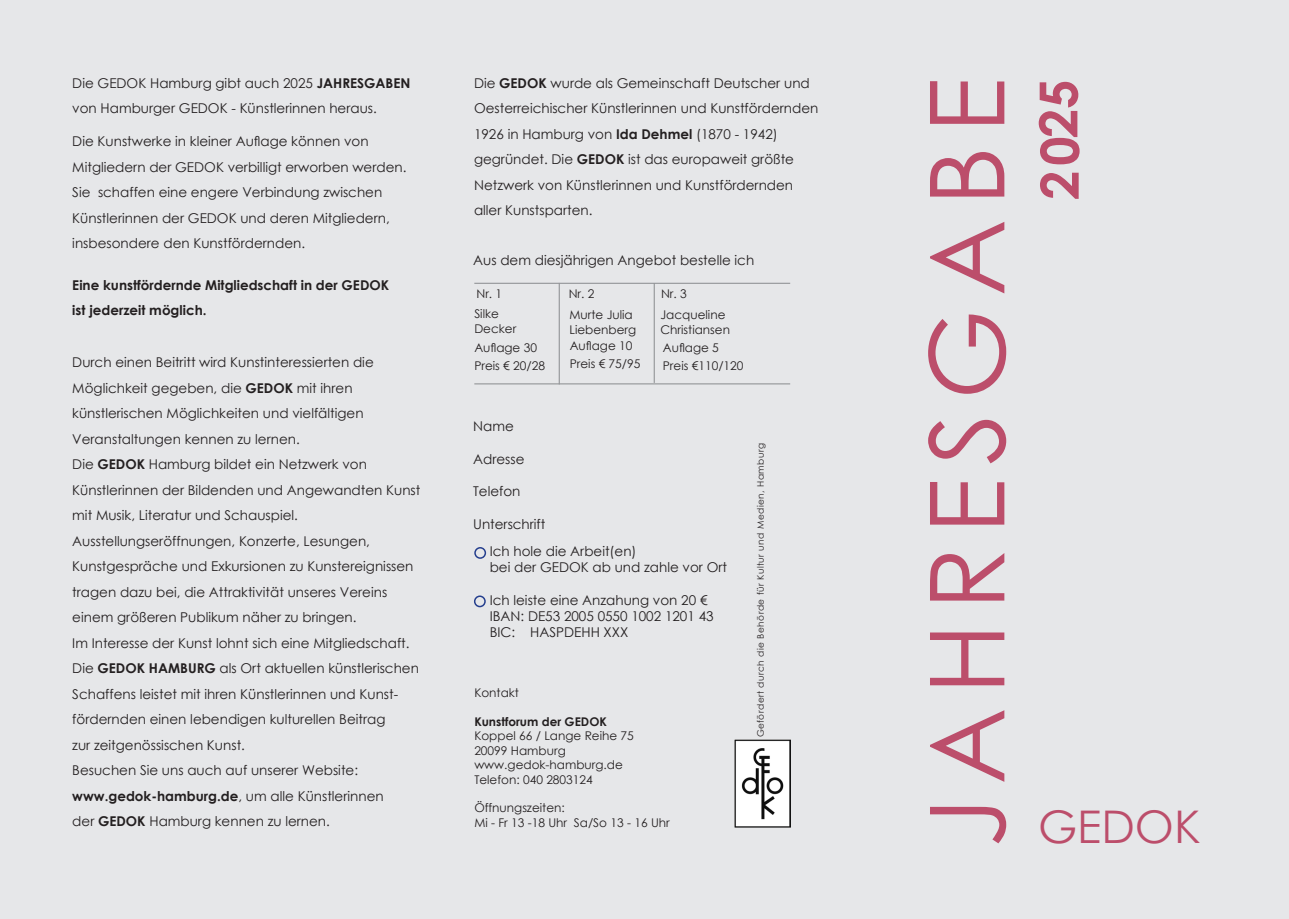
<style>
.page{position:relative;width:1289px;height:919px;background:#fff}
.page>*{position:absolute;margin:0;border:0;box-sizing:border-box;transform-origin:0 0}
.t1{font:103.5px "Century Gothic";letter-spacing:.13em;color:#bc4e6b}
.t2{font:700 52.5px "Century Gothic";color:#bc4e6b}
.t3{font:45px "Century Gothic";color:#bc4e6b}
.t4{font:13.5px/25.5px "Century Gothic";color:#231f20}
.t5{font:700 13.5px/25.5px "Century Gothic";color:#231f20}
.t6{font:12px/14.4px "Century Gothic";color:#231f20}
.t7{font:700 12px "Century Gothic";color:#231f20}
.t8{font:9px "Century Gothic";letter-spacing:.05em;color:#231f20}
.s1{font-weight:700}
</style>
<div class="page">
<div style="left:0;top:0;width:1288px;height:918px;background:#e6e7e9"></div>
<hr style="left:474px;top:283px;width:316px;height:1px;background:#939598">
<hr style="left:474px;top:383px;width:316px;height:1px;background:#939598">
<hr style="left:653px;top:283px;width:1px;height:100px;background:#939598">
<hr style="left:558px;top:283px;width:2px;height:101px;background:#939598">
<img style="left:734px;top:739px;width:56px;height:88px">
<div style="left:474px;top:547px;width:12px;height:11px;border:2px solid #253f8e;border-radius:50%"></div>
<div style="left:474px;top:595px;width:12px;height:12px;border:2px solid #253f8e;border-radius:50%"></div>
<p class="t4" style="left:72px;top:70px;width:339px">Die GEDOK Hamburg gibt auch 2025 <span class="s1">JAHRESGABEN </span>von Hamburger GEDOK - Künstlerinnen heraus.</p>
<p class="t4" style="left:72px;top:128px;width:336px">Die Kunstwerke in kleiner Auflage können von Mitgliedern der GEDOK verbilligt erworben werden.<br>Sie schaffen eine engere Verbindung zwischen Künstlerinnen der GEDOK und deren Mitgliedern, insbesondere den Kunstfördernden.</p>
<p class="t5" style="left:72px;top:272px;width:318px">Eine kunstfördernde Mitgliedschaft in der GEDOK ist jederzeit möglich.</p>
<p class="t4" style="left:72px;top:349px;width:349px">Durch einen Beitritt wird Kunstinteressierten die Möglichkeit gegeben, die <span class="s1">GEDOK</span> mit ihren künstlerischen Möglichkeiten und vielfältigen Veranstaltungen kennen zu lernen.<br>Die <span class="s1">GEDOK</span> Hamburg bildet ein Netzwerk von Künstlerinnen der Bildenden und Angewandten Kunst mit Musik, Literatur und Schauspiel.<br>Ausstellungseröffnungen, Konzerte, Lesungen, Kunstgespräche und Exkursionen zu Kunstereignissen tragen dazu bei, die Attraktivität unseres Vereins einem größeren Publikum näher zu bringen.<br>Im Interesse der Kunst lohnt sich eine Mitgliedschaft.<br>Die <span class="s1">GEDOK HAMBURG</span> als Ort aktuellen künstlerischen Schaffens leistet mit ihren Künstlerinnen und Kunst&shy;fördernden einen lebendigen kulturellen Beitrag<br>zur zeitgenössischen Kunst.<br>Besuchen Sie uns auch auf unserer Website: <span class="s1">www.gedok-hamburg.de</span>, um alle Künstlerinnen<br>der <span class="s1">GEDOK</span> Hamburg kennen zu lernen.</p>
<p class="t4" style="left:474px;top:70px;width:346px">Die <span class="s1">GEDOK</span> wurde als Gemeinschaft Deutscher und Oesterreichischer Künstlerinnen und Kunstfördernden 1926 in Hamburg von <span class="s1">Ida Dehmel</span> (1870 - 1942) gegründet. Die <span class="s1">GEDOK</span> ist das europaweit größte Netzwerk von Künstlerinnen und Kunstfördernden aller Kunstsparten.</p>
<p class="t4" style="left:473px;top:247px;width:282px">Aus dem diesjährigen Angebot bestelle ich</p>
<p class="t6" style="left:476px;top:286px;width:27px">Nr. 1</p>
<p class="t6" style="left:568px;top:286px;width:27px">Nr. 2</p>
<p class="t6" style="left:661px;top:286px;width:27px">Nr. 3</p>
<p class="t6" style="left:474px;top:306px;width:43px;line-height:15px">Silke<br>Decker</p>
<p class="t6" style="left:474px;top:338px;width:72px;line-height:18px">Auflage 30<br>Preis € 20/28</p>
<p class="t6" style="left:569px;top:307px;width:68px;line-height:15px">Murte Julia<br>Liebenberg</p>
<p class="t6" style="left:569px;top:337px;width:72px;line-height:18px">Auflage 10<br>Preis € 75/95</p>
<p class="t6" style="left:660px;top:307px;width:71px;line-height:15px">Jacqueline<br>Christiansen</p>
<p class="t6" style="left:663px;top:338px;width:82px;line-height:18px">Auflage 5<br>Preis €110/120</p>
<p class="t4" style="left:473px;top:413px;width:42px">Name</p>
<p class="t4" style="left:473px;top:446px;width:53px">Adresse</p>
<p class="t4" style="left:473px;top:478px;width:49px">Telefon</p>
<p class="t4" style="left:489px;top:510px;width:148px;line-height:27.3px;text-indent:-17px">Unterschrift<br>Ich hole die Arbeit(en)</p>
<p class="t4" style="left:489px;top:554px;width:239px">bei der GEDOK ab und zahle vor Ort</p>
<p class="t4" style="left:489px;top:591px;width:225px;line-height:16.2px">Ich leiste eine Anzahung von 20 €<br>IBAN: DE53 2005 0550 1002 1201 43<br>BIC: HASPDEHH XXX</p>
<p class="t6" style="left:474px;top:685px;width:46px">Kontakt</p>
<p class="t7" style="left:474px;top:712px;width:134px">Kunstforum der GEDOK</p>
<p class="t6" style="left:474px;top:728px;width:161px">Koppel 66 / Lange Reihe 75<br>20099 Hamburg www.gedok-hamburg.de<br>Telefon: 040 2803124</p>
<p class="t6" style="left:474px;top:800px;width:197px">Öffnungszeiten:<br>Mi - Fr 13 -18 Uhr Sa/So 13 - 16 Uhr</p>
<p class="t8" style="left:754px;top:737px;width:296px;rotate:-90deg">Gefördert durch die Behörde für Kultur und Medien, Hamburg</p>
<h1 class="t1" style="left:894px;top:847px;width:771px;rotate:-90deg">JAHRESGABE</h1>
<h2 class="t2" style="left:1019px;top:200px;width:122px;rotate:-90deg">2025</h2>
<h3 class="t3" style="left:1037px;top:795px;width:164px">GEDOK</h3>
</div>
